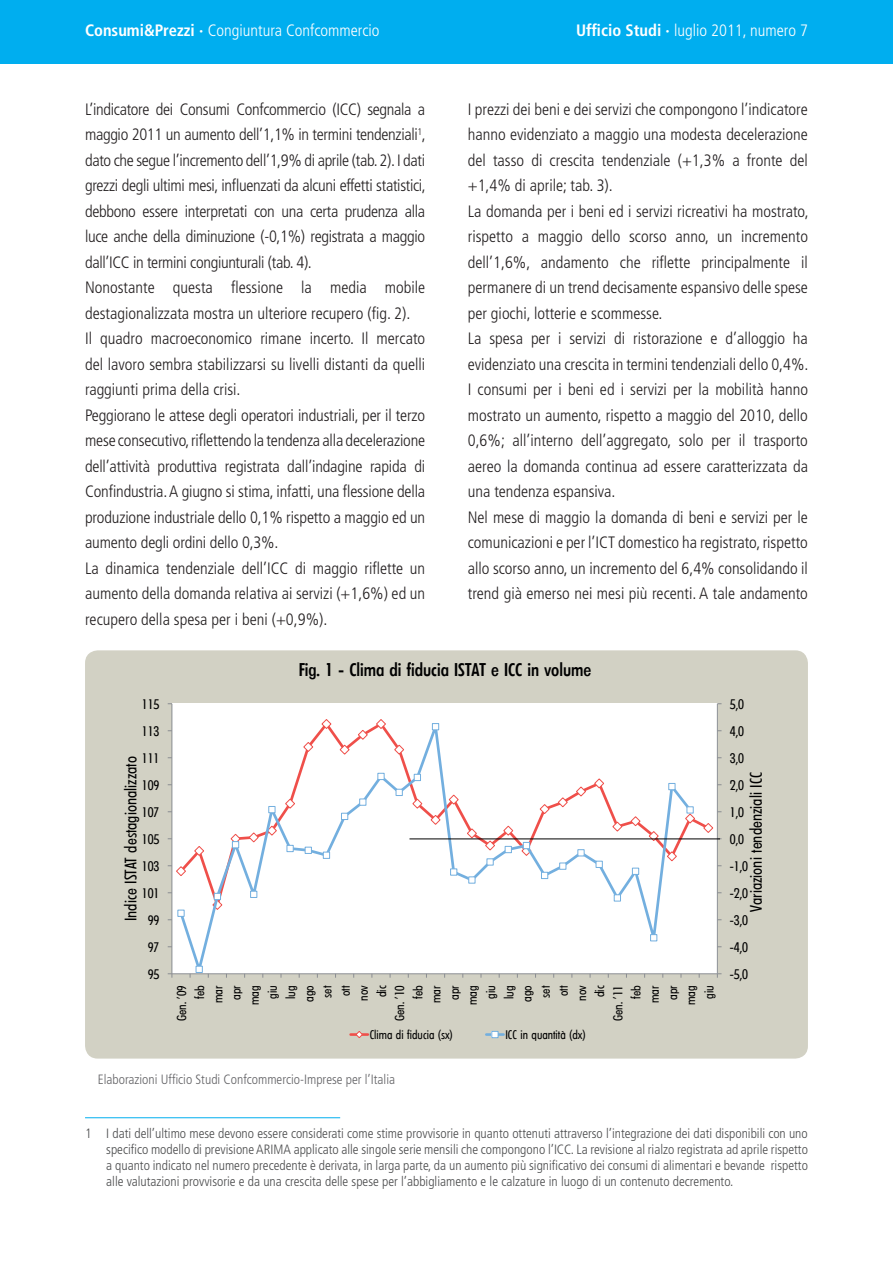
<style>
.page{position:relative;width:893px;height:1263px;background:#fff}
.page>*{position:absolute;margin:0;border:0;box-sizing:border-box;transform-origin:0 0}
.t1{font:500 condensed 18px "Limerick";color:#000}
.t2{font:300 condensed 16.5px/25.5px "Frutiger";color:#231f20}
.t3{font:300 condensed 16.5px "Frutiger";color:#fff}
.t4{font:condensed 16.2px "Limerick";color:#000}
.t5{font:300 condensed 13.5px/16.2px "Frutiger";color:#4b4c4d;text-align:justify}
.t6{font:condensed 13.5px "Limerick";color:#000}
.t7{font:300 condensed 13.5px "Frutiger";color:#636366}
.t8{font:condensed 12.6px/18.1px "Limerick";color:#000;text-align:right}
.t9{font:condensed 12.15px "Limerick";color:#000}
.s1{font-weight:700}
</style>
<div class="page">
<div style="left:0;top:0;width:893px;height:64px;background:#00aeef"></div>
<div style="left:85px;top:650px;width:723px;height:408px;background:#d2d1c4;border-radius:13px"></div>
<div style="left:172px;top:704px;width:545px;height:270px;background:#fff"></div>
<hr style="left:717px;top:704px;width:1px;height:270px;background:#8a8d92">
<hr style="left:172px;top:704px;width:1px;height:270px;background:#8a8d92">
<hr style="left:172px;top:973px;width:545px;height:1px;background:#8a8d92">
<svg style="left:168px;top:973px;width:5px;height:5px"></svg>
<svg style="left:177px;top:723px;width:517px;height:250px"></svg>
<hr style="left:351px;top:1033px;width:17px;height:3px;background:#ef4f4a">
<svg style="left:355px;top:1031px;width:8px;height:7px"></svg>
<hr style="left:486px;top:1033px;width:18px;height:3px;background:#73afdf">
<div style="left:492px;top:1031px;width:6px;height:7px;background:#fff"></div>
<div style="left:491px;top:1031px;width:7px;height:7px;border:1px solid #73afdf"></div>
<hr style="left:409px;top:838px;width:311px;height:1px;background:#000">
<hr style="left:85px;top:1117px;width:255px;height:1px;background:#00aeef">
<p class="t3" style="left:85px;top:21px;width:296px"><span class="s1">Consumi&amp;Prezzi ·</span> Congiuntura Confcommercio</p>
<p class="t3" style="left:576px;top:21px;width:233px"><span class="s1">Ufficio Studi ·</span> luglio 2011, numero 7</p>
<p class="t2" style="left:85px;top:97px;width:342px">L’indicatore dei Consumi Confcommercio (ICC) segnala a maggio 2011 un aumento dell’1,1% in termini tendenziali<sup>1</sup>, dato che segue l’incremento dell’1,9% di aprile (tab. 2). I dati grezzi degli ultimi mesi, influenzati da alcuni effetti statistici, debbono essere interpretati con una certa prudenza alla luce anche della diminuzione (-0,1%) registrata a maggio dall’ICC in termini congiunturali (tab. 4).<br>Nonostante questa flessione la media mobile destagionalizzata mostra un ulteriore recupero (fig. 2).<br>Il quadro macroeconomico rimane incerto. Il mercato del lavoro sembra stabilizzarsi su livelli distanti da quelli raggiunti prima della crisi.<br>Peggiorano le attese degli operatori industriali, per il terzo mese consecutivo, riflettendo la tendenza alla decelerazione dell’attività produttiva registrata dall’indagine rapida di Confindustria. A giugno si stima, infatti, una flessione della produzione industriale dello 0,1% rispetto a maggio ed un aumento degli ordini dello 0,3%.<br>La dinamica tendenziale dell’ICC di maggio riflette un aumento della domanda relativa ai servizi (+1,6%) ed un recupero della spesa per i beni (+0,9%).</p>
<p class="t2" style="left:468px;top:96px;width:342px">I prezzi dei beni e dei servizi che compongono l’indicatore hanno evidenziato a maggio una modesta decelerazione del tasso di crescita tendenziale (+1,3% a fronte del +1,4% di aprile; tab. 3).<br>La domanda per i beni ed i servizi ricreativi ha mostrato, rispetto a maggio dello scorso anno, un incremento dell’1,6%, andamento che riflette principalmente il permanere di un trend decisamente espansivo delle spese per giochi, lotterie e scommesse.<br>La spesa per i servizi di ristorazione e d’alloggio ha evidenziato una crescita in termini tendenziali dello 0,4%.<br>I consumi per i beni ed i servizi per la mobilità hanno mostrato un aumento, rispetto a maggio del 2010, dello 0,6%; all’interno dell’aggregato, solo per il trasporto aereo la domanda continua ad essere caratterizzata da una tendenza espansiva.<br>Nel mese di maggio la domanda di beni e servizi per le comunicazioni e per l’ICT domestico ha registrato, rispetto allo scorso anno, un incremento del 6,4% consolidando il trend già emerso nei mesi più recenti. A tale andamento</p>
<p class="t1" style="left:299px;top:659px;width:294px">Fig. 1 - Clima di fiducia ISTAT e ICC in volume</p>
<p class="t6" style="left:142px;top:696px;width:19px">115</p>
<p class="t6" style="left:730px;top:696px;width:16px">5,0</p>
<p class="t6" style="left:142px;top:723px;width:19px">113</p>
<p class="t6" style="left:730px;top:723px;width:16px">4,0</p>
<p class="t6" style="left:142px;top:750px;width:19px">111</p>
<p class="t4" style="left:121px;top:921px;width:166px;rotate:-90deg">Indice ISTAT destagionalizzato</p>
<p class="t6" style="left:142px;top:777px;width:19px">109</p>
<p class="t6" style="left:142px;top:804px;width:19px">107</p>
<p class="t6" style="left:142px;top:831px;width:19px">105</p>
<p class="t6" style="left:142px;top:858px;width:19px">103</p>
<p class="t6" style="left:142px;top:885px;width:19px">101</p>
<p class="t6" style="left:148px;top:912px;width:13px">99</p>
<p class="t6" style="left:730px;top:750px;width:16px">3,0</p>
<p class="t4" style="left:747px;top:912px;width:141px;rotate:-90deg">Variazioni tendenziali ICC</p>
<p class="t6" style="left:730px;top:777px;width:16px">2,0</p>
<p class="t6" style="left:730px;top:804px;width:16px">1,0</p>
<p class="t6" style="left:730px;top:831px;width:16px">0,0</p>
<p class="t6" style="left:730px;top:858px;width:20px">-1,0</p>
<p class="t6" style="left:730px;top:885px;width:20px">-2,0</p>
<p class="t6" style="left:730px;top:912px;width:20px">-3,0</p>
<p class="t6" style="left:148px;top:939px;width:13px">97</p>
<p class="t6" style="left:730px;top:939px;width:20px">-4,0</p>
<p class="t6" style="left:148px;top:966px;width:13px">95</p>
<p class="t6" style="left:730px;top:966px;width:20px">-5,0</p>
<p class="t8" style="left:173px;top:1021px;width:38px;rotate:-90deg">Gen. '09 feb<br>mar<br>apr mag giu<br>lug<br>ago<br>set<br>ott<br>nov<br>dic<br>Gen. '10 feb<br>mar<br>apr mag giu<br>lug<br>ago<br>set<br>ott<br>nov<br>dic<br>Gen. '11 feb<br>mar<br>apr mag giu</p>
<p class="t9" style="left:370px;top:1028px;width:84px">Clima di fiducia (sx)</p>
<p class="t9" style="left:505px;top:1028px;width:82px">ICC in quantità (dx)</p>
<p class="t7" style="left:98px;top:1071px;width:299px">Elaborazioni Ufficio Studi Confcommercio-Imprese per l’Italia</p>
<p class="t5" style="left:106px;top:1125px;width:703px;text-indent:-21px">1 I dati dell’ultimo mese devono essere considerati come stime provvisorie in quanto ottenuti attraverso l’integrazione dei dati disponibili con uno specifico modello di previsione ARIMA applicato alle singole serie mensili che compongono l’ICC. La revisione al rialzo registrata ad aprile rispetto a quanto indicato nel numero precedente è derivata, in larga parte, da un aumento più significativo dei consumi di alimentari e bevande rispetto alle valutazioni provvisorie e da una crescita delle spese per l’abbigliamento e le calzature in luogo di un contenuto decremento.</p>
</div>
